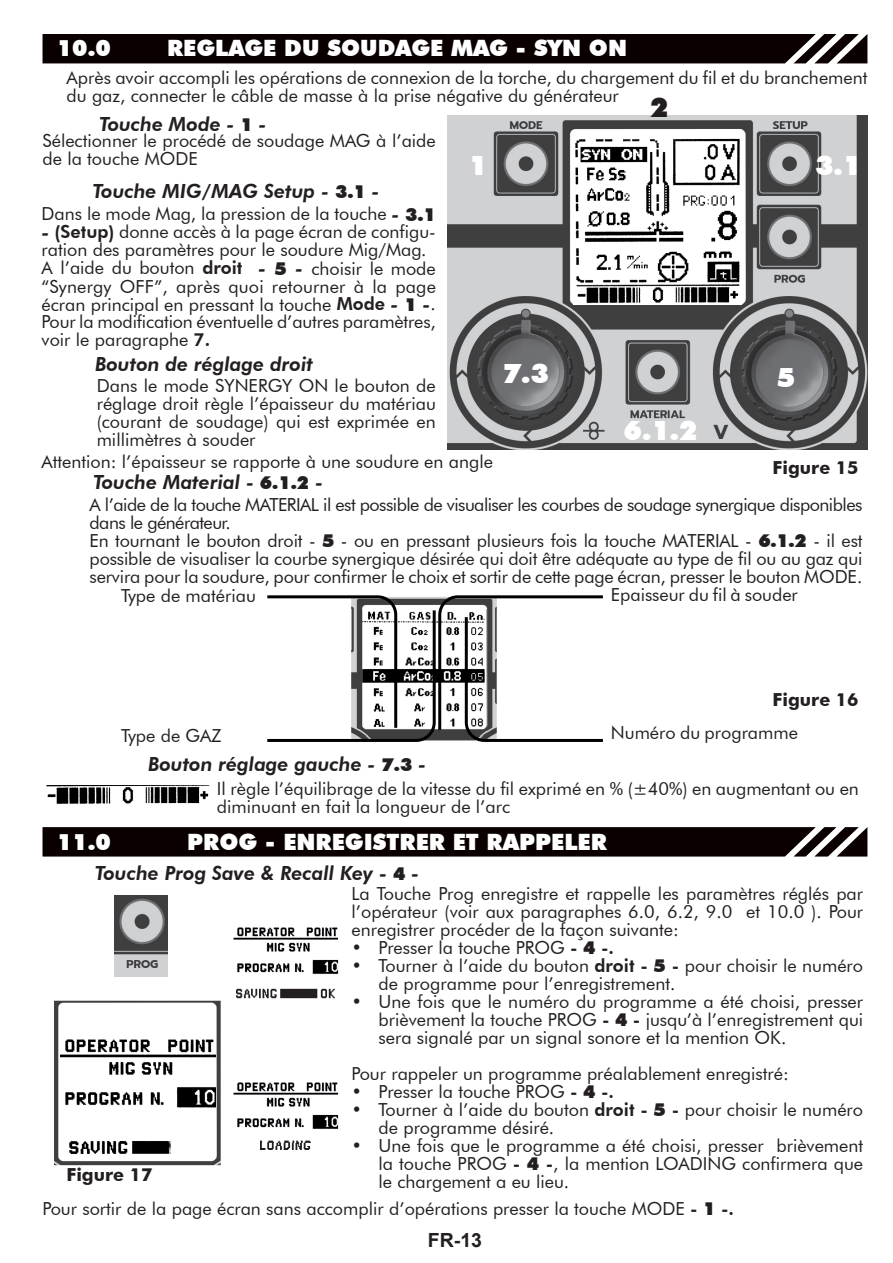
<style>
.page{position:relative;width:893px;height:1263px;background:#fff}
.page>*{position:absolute;margin:0;border:0;box-sizing:border-box;transform-origin:0 0}
.t1{font:900 27px "Futura BT";color:#fff}
.t2{font:900 27px "Futura BT";color:#231f20}
.t3{font:900 22.5px "Futura BT";color:#fff}
.t4{font:italic 800 19.5px "Futura BT";color:#231f20}
.t5{font:700 19.5px "Arial";color:#231f20}
.t6{font:18px/18px "Futura BT";color:#231f20}
.t7{font:700 18px "Futura BT";color:#231f20}
.s1{font-weight:900;font-style:normal;font-size:18px}
.s2{font-weight:800;font-style:italic;font-size:19.5px}
.s3{font-weight:900}
.s4{font-weight:800}
</style>
<div class="page">
<img style="left:54px;top:1001px;width:167px;height:164px">
<div style="left:43px;top:34px;width:824px;height:29px;background:#0a0000"></div>
<svg style="left:267px;top:595px;width:336px;height:147px"></svg>
<svg style="left:43px;top:827px;width:824px;height:29px;background:#120909"></svg>
<img style="left:60px;top:1008px;width:155px;height:149px">
<img style="left:261px;top:1142px;width:50px;height:8px">
<img style="left:237px;top:988px;width:98px;height:11px">
<img style="left:233px;top:927px;width:105px;height:47px">
<img style="left:233px;top:1082px;width:105px;height:60px">
<img style="left:261px;top:1138px;width:50px;height:4px">
<img style="left:448px;top:115px;width:419px;height:335px">
<img style="left:573px;top:135px;width:169px;height:170px">
<img style="left:46px;top:785px;width:164px;height:19px">
<img style="left:115px;top:896px;width:52px;height:80px">
<p class="t3" style="left:57px;top:34px;width:55px">10.0</p>
<p class="t3" style="left:167px;top:34px;width:461px">REGLAGE DU SOUDAGE MAG - SYN ON</p>
<p class="t6" style="left:67px;top:69px;width:802px">Après avoir accompli les opérations de connexion de la torche, du chargement du fil et du branchement du gaz, connecter le câble de masse à la prise négative du générateur</p>
<p class="t4" style="left:99px;top:112px;width:169px">Touche Mode - <span class="s1">1</span> -</p>
<p class="t6" style="left:43px;top:132px;width:395px">Sélectionner le procédé de soudage MAG à l’aide de la touche MODE</p>
<p class="t4" style="left:93px;top:179px;width:288px">Touche MIG/MAG Setup - <span class="s1">3.1</span> -</p>
<h1 class="t2" style="left:650px;top:91px;width:20px">2</h1>
<h1 class="t1" style="left:815px;top:149px;width:48px">3.1</h1>
<h1 class="t1" style="left:469px;top:149px;width:20px">1</h1>
<p class="t6" style="left:42px;top:204px;width:396px">Dans le mode Mag, la pression de la touche <span class="s2">-</span> <span class="s3">3.1</span></p>
<p class="t6" style="left:42px;top:222px;width:396px"><span class="s2">-</span> <span class="s4">(Setup)</span> donne accès à la page écran de configu&shy;ration des paramètres pour le soudure Mig/Mag.<br>A l’aide du bouton <span class="s4">droit</span> <span class="s2">-</span> <span class="s3">5</span> <span class="s2">-</span> choisir le mode “Synergy OFF”, après quoi retourner à la page écran principal en pressant la touche <span class="s4">Mode</span> <span class="s2">-</span> <span class="s3">1</span> <span class="s2">-</span>.<br>Pour la modification éventuelle d’autres paramètres, voir le paragraphe <span class="s4">7.</span></p>
<p class="t4" style="left:95px;top:353px;width:219px">Bouton de réglage droit</p>
<p class="t6" style="left:97px;top:376px;width:341px;text-align:justify">Dans le mode SYNERGY ON le bouton de réglage droit règle l’épaisseur du matériau (courant de soudage) qui est exprimée en millimètres à souder</p>
<p class="t4" style="left:93px;top:470px;width:231px">Touche Material - <span class="s1">6.1.2</span> -</p>
<h1 class="t1" style="left:503px;top:357px;width:48px">7.3</h1>
<h1 class="t1" style="left:777px;top:361px;width:20px">5</h1>
<h1 class="t1" style="left:624px;top:414px;width:76px">6.1.2</h1>
<p class="t6" style="left:42px;top:453px;width:453px">Attention: l’épaisseur se rapporte à une soudure en angle</p>
<p class="t6" style="left:90px;top:495px;width:774px">A l’aide de la touche MATERIAL il est possible de visualiser les courbes de soudage synergique disponibles dans le générateur.<br>En tournant le bouton droit - <span class="s3">5</span> - ou en pressant plusieurs fois la touche MATERIAL - <span class="s3">6.1.2</span> - il est possible de visualiser la courbe synergique désirée qui doit être adéquate au type de fil ou au gaz qui servira pour la soudure, pour confirmer le choix et sortir de cette page écran, presser le bouton MODE.</p>
<p class="t7" style="left:773px;top:457px;width:87px">Figure 15</p>
<p class="t6" style="left:611px;top:586px;width:188px">Epaisseur du fil à souder</p>
<p class="t6" style="left:121px;top:587px;width:136px">Type de matériau</p>
<p class="t6" style="left:121px;top:727px;width:102px">Type de GAZ</p>
<p class="t7" style="left:773px;top:688px;width:87px">Figure 16</p>
<p class="t6" style="left:611px;top:724px;width:189px">Numéro du programme</p>
<p class="t4" style="left:148px;top:752px;width:280px">Bouton réglage gauche - <span class="s1">7.3</span> -</p>
<p class="t6" style="left:217px;top:779px;width:643px">Il règle l’équilibrage de la vitesse du fil exprimé en % (±40%) en augmentant ou en diminuant en fait la longueur de l’arc</p>
<p class="t3" style="left:57px;top:828px;width:55px">11.0</p>
<p class="t3" style="left:187px;top:828px;width:421px">PROG - ENREGISTRER ET RAPPELER</p>
<p class="t6" style="left:351px;top:885px;width:513px;text-align:justify">La Touche Prog enregistre et rappelle les paramètres réglés par l’opérateur (voir aux paragraphes 6.0, 6.2, 9.0 et 10.0 ). Pour enregistrer procéder de la façon suivante:</p>
<p class="t6" style="left:351px;top:939px;width:264px">• Presser la touche PROG <span class="s4">-</span> <span class="s3">4</span> <span class="s4">-.</span></p>
<p class="t6" style="left:378px;top:957px;width:486px;text-indent:-27px">• Tourner à l’aide du bouton <span class="s4">droit -</span> <span class="s3">5</span> <span class="s4">-</span> pour choisir le numéro de programme pour l’enregistrement.</p>
<p class="t6" style="left:378px;top:993px;width:486px;text-align:justify;text-indent:-27px">• Une fois que le numéro du programme a été choisi, presser brièvement la touche PROG <span class="s4">-</span> <span class="s3">4</span> <span class="s4">-</span> jusqu’à l’enregistrement qui sera signalé par un signal sonore et la mention OK.</p>
<p class="t6" style="left:351px;top:1065px;width:439px">Pour rappeler un programme préalablement enregistré:</p>
<p class="t6" style="left:351px;top:1083px;width:264px">• Presser la touche PROG <span class="s4">-</span> <span class="s3">4</span> <span class="s4">-.</span></p>
<p class="t6" style="left:378px;top:1101px;width:486px;text-indent:-27px">• Tourner à l’aide du bouton <span class="s4">droit -</span> <span class="s3">5</span> <span class="s4">-</span> pour choisir le numéro de programme désiré.</p>
<p class="t6" style="left:378px;top:1137px;width:486px;text-align:justify;text-indent:-27px">• Une fois que le programme a été choisi, presser brièvement la touche PROG <span class="s4">-</span> <span class="s3">4</span> <span class="s4">-</span>, la mention LOADING confirmera que le chargement a eu lieu.</p>
<p class="t4" style="left:95px;top:862px;width:326px">Touche Prog Save &amp; Recall Key - <span class="s1">4</span> -</p>
<p class="t7" style="left:67px;top:1164px;width:87px">Figure 17</p>
<p class="t6" style="left:43px;top:1199px;width:693px">Pour sortir de la page écran sans accomplir d’opérations presser la touche MODE <span class="s4">-</span> <span class="s3">1</span> <span class="s4">-.</span></p>
<p class="t5" style="left:428px;top:1227px;width:56px">FR-13</p>
</div>
